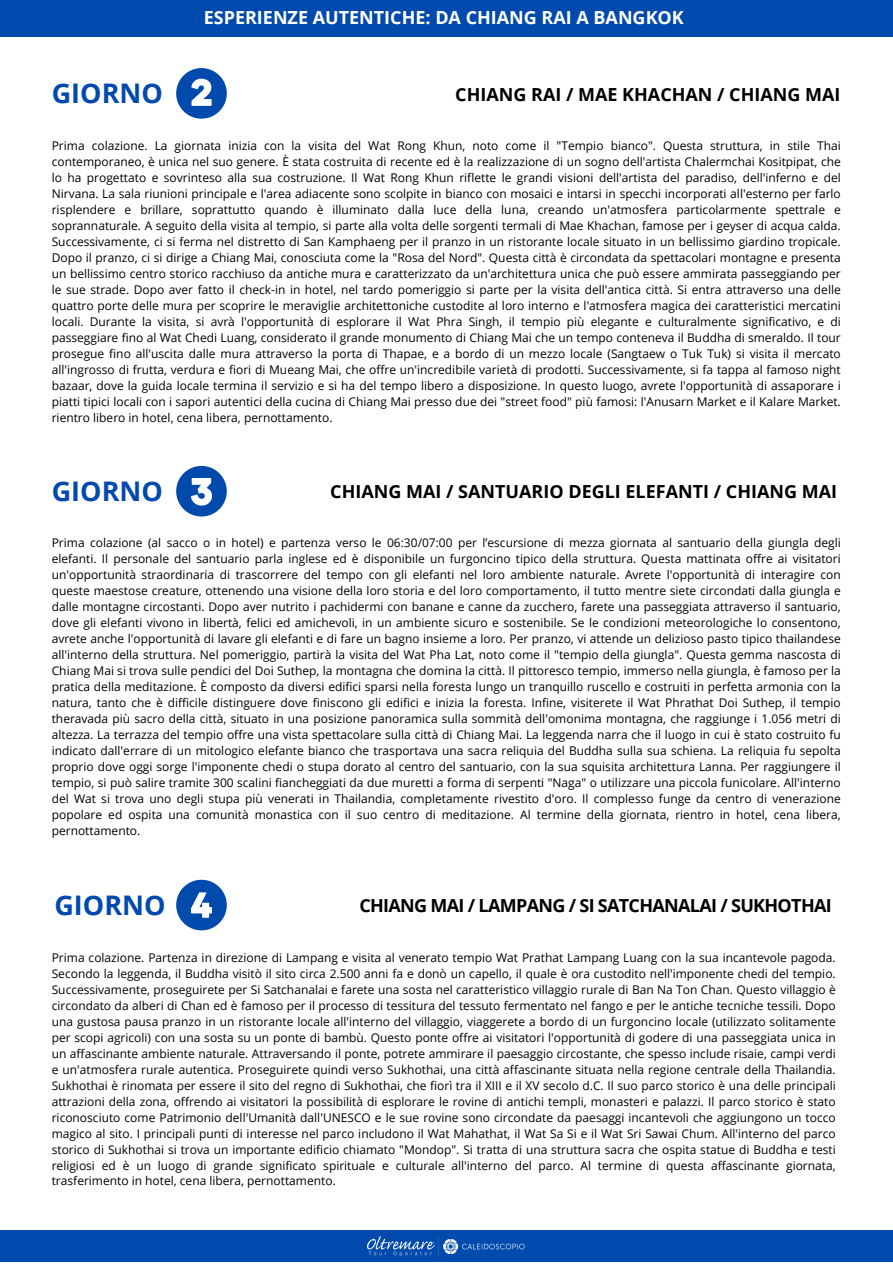
<style>
.page{position:relative;width:893px;height:1264px;background:#fff}
.page>*{position:absolute;margin:0;border:0;box-sizing:border-box;transform-origin:0 0}
.t1{font:700 27px "Open Sans";color:#004aad}
.t2{font:700 18px "Open Sans";color:#000}
.t3{font:700 18px "Open Sans";letter-spacing:-.035em;color:#000}
.t4{font:700 18px "Open Sans";color:#fff}
.t5{font:12px/16px "Open Sans";color:#000;text-align:justify}
</style>
<div class="page">
<div style="left:0;top:0;width:892px;height:37px;background:#004aad"></div>
<svg style="left:176px;top:879px;width:51px;height:51px"></svg>
<svg style="left:176px;top:466px;width:51px;height:50px"></svg>
<div style="left:0;top:1230px;width:892px;height:32px;background:#004aad"></div>
<img style="left:366px;top:1236px;width:159px;height:21px">
<svg style="left:176px;top:68px;width:51px;height:51px"></svg>
<p class="t4" style="left:204px;top:5px;width:481px">ESPERIENZE AUTENTICHE: DA CHIANG RAI A BANGKOK</p>
<p class="t1" style="left:52px;top:75px;width:113px">GIORNO</p>
<p class="t2" style="left:455px;top:81px;width:387px">CHIANG RAI / MAE KHACHAN / CHIANG MAI</p>
<p class="t5" style="left:52px;top:137px;width:790px">Prima colazione. La giornata inizia con la visita del Wat Rong Khun, noto come il "Tempio bianco". Questa struttura, in stile Thai contemporaneo, è unica nel suo genere. È stata costruita di recente ed è la realizzazione di un sogno dell'artista Chalermchai Kositpipat, che lo ha progettato e sovrinteso alla sua costruzione. Il Wat Rong Khun riflette le grandi visioni dell'artista del paradiso, dell'inferno e del Nirvana. La sala riunioni principale e l'area adiacente sono scolpite in bianco con mosaici e intarsi in specchi incorporati all'esterno per farlo risplendere e brillare, soprattutto quando è illuminato dalla luce della luna, creando un'atmosfera particolarmente spettrale e soprannaturale. A seguito della visita al tempio, si parte alla volta delle sorgenti termali di Mae Khachan, famose per i geyser di acqua calda.<br>Successivamente, ci si ferma nel distretto di San Kamphaeng per il pranzo in un ristorante locale situato in un bellissimo giardino tropicale.<br>Dopo il pranzo, ci si dirige a Chiang Mai, conosciuta come la "Rosa del Nord". Questa città è circondata da spettacolari montagne e presenta un bellissimo centro storico racchiuso da antiche mura e caratterizzato da un'architettura unica che può essere ammirata passeggiando per le sue strade. Dopo aver fatto il check-in in hotel, nel tardo pomeriggio si parte per la visita dell'antica città. Si entra attraverso una delle quattro porte delle mura per scoprire le meraviglie architettoniche custodite al loro interno e l'atmosfera magica dei caratteristici mercatini locali. Durante la visita, si avrà l'opportunità di esplorare il Wat Phra Singh, il tempio più elegante e culturalmente significativo, e di passeggiare fino al Wat Chedi Luang, considerato il grande monumento di Chiang Mai che un tempo conteneva il Buddha di smeraldo. Il tour prosegue fino all'uscita dalle mura attraverso la porta di Thapae, e a bordo di un mezzo locale (Sangtaew o Tuk Tuk) si visita il mercato all'ingrosso di frutta, verdura e fiori di Mueang Mai, che offre un'incredibile varietà di prodotti. Successivamente, si fa tappa al famoso night bazaar, dove la guida locale termina il servizio e si ha del tempo libero a disposizione. In questo luogo, avrete l'opportunità di assaporare i piatti tipici locali con i sapori autentici della cucina di Chiang Mai presso due dei "street food" più famosi: l'Anusarn Market e il Kalare Market. rientro libero in hotel, cena libera, pernottamento.</p>
<p class="t1" style="left:52px;top:472px;width:113px">GIORNO</p>
<p class="t2" style="left:330px;top:479px;width:508px">CHIANG MAI / SANTUARIO DEGLI ELEFANTI / CHIANG MAI</p>
<p class="t5" style="left:52px;top:535px;width:790px">Prima colazione (al sacco o in hotel) e partenza verso le 06:30/07:00 per l’escursione di mezza giornata al santuario della giungla degli elefanti. Il personale del santuario parla inglese ed è disponibile un furgoncino tipico della struttura. Questa mattinata offre ai visitatori un'opportunità straordinaria di trascorrere del tempo con gli elefanti nel loro ambiente naturale. Avrete l'opportunità di interagire con queste maestose creature, ottenendo una visione della loro storia e del loro comportamento, il tutto mentre siete circondati dalla giungla e dalle montagne circostanti. Dopo aver nutrito i pachidermi con banane e canne da zucchero, farete una passeggiata attraverso il santuario, dove gli elefanti vivono in libertà, felici ed amichevoli, in un ambiente sicuro e sostenibile. Se le condizioni meteorologiche lo consentono, avrete anche l'opportunità di lavare gli elefanti e di fare un bagno insieme a loro. Per pranzo, vi attende un delizioso pasto tipico thailandese all'interno della struttura. Nel pomeriggio, partirà la visita del Wat Pha Lat, noto come il "tempio della giungla". Questa gemma nascosta di Chiang Mai si trova sulle pendici del Doi Suthep, la montagna che domina la città. Il pittoresco tempio, immerso nella giungla, è famoso per la pratica della meditazione. È composto da diversi edifici sparsi nella foresta lungo un tranquillo ruscello e costruiti in perfetta armonia con la natura, tanto che è difficile distinguere dove finiscono gli edifici e inizia la foresta. Infine, visiterete il Wat Phrathat Doi Suthep, il tempio theravada più sacro della città, situato in una posizione panoramica sulla sommità dell'omonima montagna, che raggiunge i 1.056 metri di altezza. La terrazza del tempio offre una vista spettacolare sulla città di Chiang Mai. La leggenda narra che il luogo in cui è stato costruito fu indicato dall'errare di un mitologico elefante bianco che trasportava una sacra reliquia del Buddha sulla sua schiena. La reliquia fu sepolta proprio dove oggi sorge l'imponente chedi o stupa dorato al centro del santuario, con la sua squisita architettura Lanna. Per raggiungere il tempio, si può salire tramite 300 scalini fiancheggiati da due muretti a forma di serpenti "Naga" o utilizzare una piccola funicolare. All'interno del Wat si trova uno degli stupa più venerati in Thailandia, completamente rivestito d'oro. Il complesso funge da centro di venerazione popolare ed ospita una comunità monastica con il suo centro di meditazione. Al termine della giornata, rientro in hotel, cena libera, pernottamento.</p>
<p class="t1" style="left:54px;top:886px;width:113px">GIORNO</p>
<p class="t3" style="left:359px;top:892px;width:474px">CHIANG MAI / LAMPANG / SI SATCHANALAI / SUKHOTHAI</p>
<p class="t5" style="left:52px;top:948px;width:785px">Prima colazione. Partenza in direzione di Lampang e visita al venerato tempio Wat Prathat Lampang Luang con la sua incantevole pagoda.<br>Secondo la leggenda, il Buddha visitò il sito circa 2.500 anni fa e donò un capello, il quale è ora custodito nell'imponente chedi del tempio.<br>Successivamente, proseguirete per Si Satchanalai e farete una sosta nel caratteristico villaggio rurale di Ban Na Ton Chan. Questo villaggio è circondato da alberi di Chan ed è famoso per il processo di tessitura del tessuto fermentato nel fango e per le antiche tecniche tessili. Dopo una gustosa pausa pranzo in un ristorante locale all'interno del villaggio, viaggerete a bordo di un furgoncino locale (utilizzato solitamente per scopi agricoli) con una sosta su un ponte di bambù. Questo ponte offre ai visitatori l'opportunità di godere di una passeggiata unica in un affascinante ambiente naturale. Attraversando il ponte, potrete ammirare il paesaggio circostante, che spesso include risaie, campi verdi e un'atmosfera rurale autentica. Proseguirete quindi verso Sukhothai, una città affascinante situata nella regione centrale della Thailandia.<br>Sukhothai è rinomata per essere il sito del regno di Sukhothai, che fiorì tra il XIII e il XV secolo d.C. Il suo parco storico è una delle principali attrazioni della zona, offrendo ai visitatori la possibilità di esplorare le rovine di antichi templi, monasteri e palazzi. Il parco storico è stato riconosciuto come Patrimonio dell'Umanità dall'UNESCO e le sue rovine sono circondate da paesaggi incantevoli che aggiungono un tocco magico al sito. I principali punti di interesse nel parco includono il Wat Mahathat, il Wat Sa Si e il Wat Sri Sawai Chum. All'interno del parco storico di Sukhothai si trova un importante edificio chiamato "Mondop". Si tratta di una struttura sacra che ospita statue di Buddha e testi religiosi ed è un luogo di grande significato spirituale e culturale all'interno del parco. Al termine di questa affascinante giornata, trasferimento in hotel, cena libera, pernottamento.</p>
</div>
